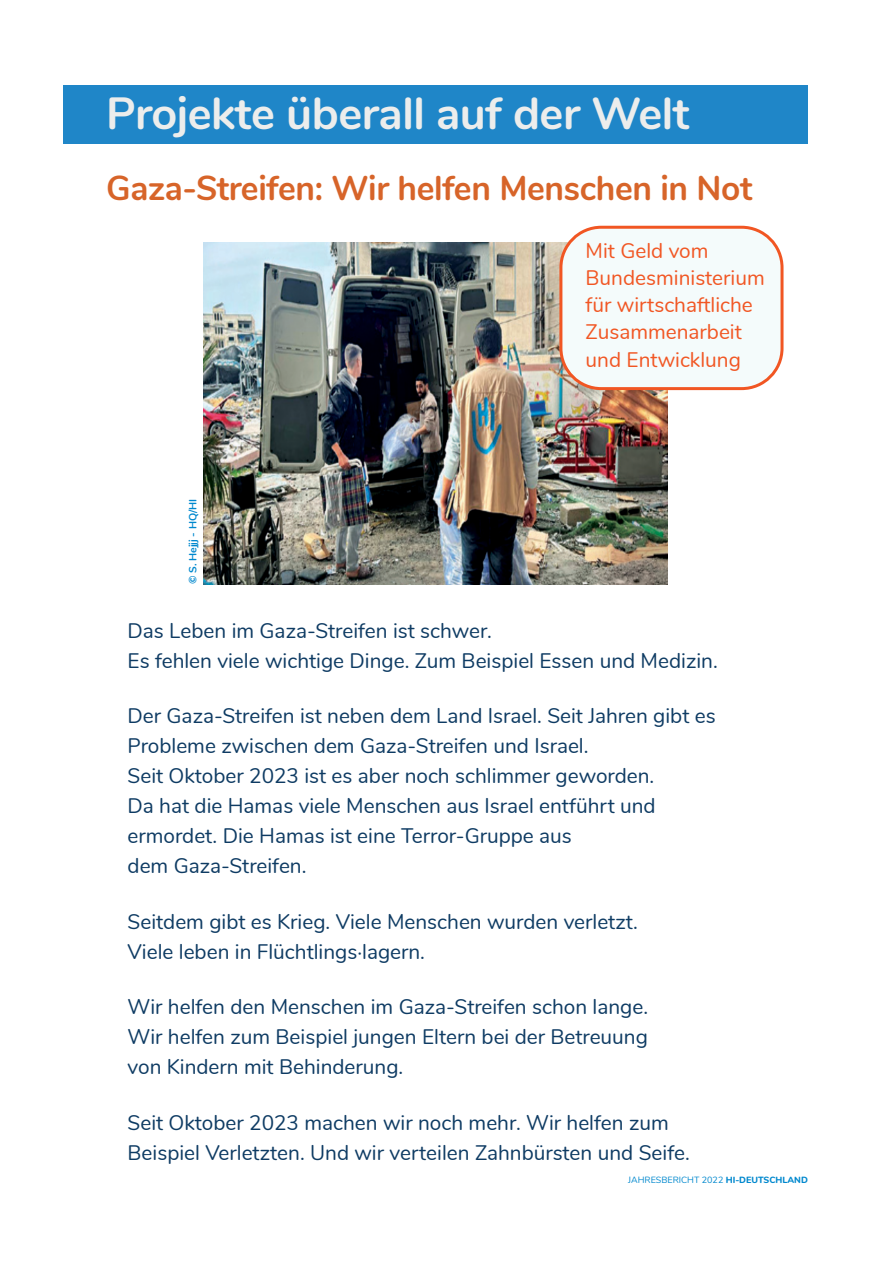
<style>
.page{position:relative;width:893px;height:1263px;background:#fff}
.page>*{position:absolute;margin:0;border:0;box-sizing:border-box;transform-origin:0 0}
.t1{font:700 45px "Nunito";letter-spacing:-.01em;color:#ecedec}
.t2{font:700 34.5px "Nunito";letter-spacing:-.01em;color:#d76429}
.t3{font:21px/30px "Nunito";color:#0e3b63}
.t4{font:21px/27.3px "Nunito";color:#f15623}
.t5{font:700 10.5px "Nunito";color:#0088ce}
.t6{font:9px "Nunito";color:#0088ce}
.s1{font-weight:800}
</style>
<div class="page">
<div style="left:64px;top:85px;width:744px;height:59px;background:#1f86c8"></div>
<img style="left:204px;top:243px;width:464px;height:341px">
<div style="left:559px;top:226px;width:224px;height:164px;background:#f4fbfb;border:3px solid #f15623;border-radius:40px"></div>
<h1 class="t1" style="left:106px;top:83px;width:585px">Projekte überall auf der Welt</h1>
<h2 class="t2" style="left:106px;top:165px;width:648px">Gaza-Streifen: Wir helfen Menschen in Not</h2>
<p class="t5" style="left:186px;top:584px;width:87px;rotate:-90deg">© S. Hejjj - HQ/HI</p>
<p class="t4" style="left:586px;top:237px;width:181px">Mit Geld vom<br>Bundesministerium für wirtschaftliche<br>Zusammenarbeit und Entwicklung</p>
<p class="t3" style="left:128px;top:616px;width:592px">Das Leben im Gaza-Streifen ist schwer.<br>Es fehlen viele wichtige Dinge. Zum Beispiel Essen und Medizin.</p>
<p class="t3" style="left:128px;top:701px;width:590px">Der Gaza-Streifen ist neben dem Land Israel. Seit Jahren gibt es Probleme zwischen dem Gaza-Streifen und Israel.<br>Seit Oktober 2023 ist es aber noch schlimmer geworden.<br>Da hat die Hamas viele Menschen aus Israel entführt und ermordet. Die Hamas ist eine Terror-Gruppe aus<br>dem Gaza-Streifen.</p>
<p class="t3" style="left:128px;top:907px;width:512px">Seitdem gibt es Krieg. Viele Menschen wurden verletzt.<br>Viele leben in Flüchtlings·lagern.</p>
<p class="t3" style="left:128px;top:992px;width:522px;text-align:justify">Wir helfen den Menschen im Gaza-Streifen schon lange.<br>Wir helfen zum Beispiel jungen Eltern bei der Betreuung von Kindern mit Behinderung.</p>
<p class="t3" style="left:128px;top:1108px;width:564px">Seit Oktober 2023 machen wir noch mehr. Wir helfen zum<br>Beispiel Verletzten. Und wir verteilen Zahnbürsten und Seife.</p>
<p class="t6" style="left:628px;top:1174px;width:181px">JAHRESBERICHT 2022 <span class="s1">HI-DEUTSCHLAND</span></p>
</div>
